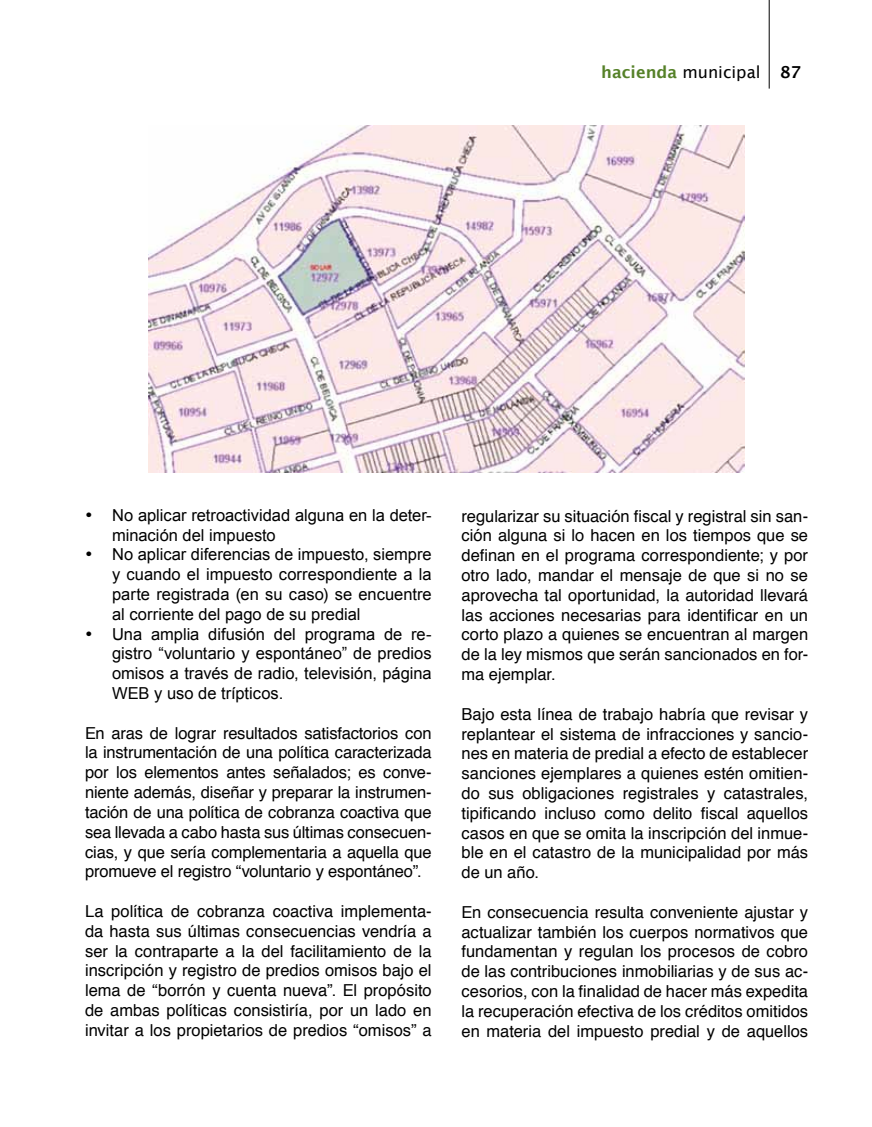
<style>
.page{position:relative;width:872px;height:1127px;background:#fff}
.page>*{position:absolute;margin:0;border:0;box-sizing:border-box;transform-origin:0 0}
.t1{font:16.5px/19.8px "Helvetica";color:#000;text-align:justify}
.t2{font:16.5px/19.8px "Arial";color:#000;text-align:justify}
.t3{font:16.5px "Lucida Sans";color:#000}
.s1{font-weight:600;color:#558128}
.s2{font-weight:600}
</style>
<div class="page">
<img style="left:149px;top:125px;width:595px;height:348px">
<hr style="left:769px;top:0;width:1px;height:89px;background:#000">
<p class="t3" style="left:601px;top:63px;width:201px"><span class="s1">hacienda</span> municipal <span class="s2">87</span></p>
<p class="t2" style="left:112px;top:505px;width:321px;text-indent:-27px">• No aplicar retroactividad alguna en la deter&shy;minación del impuesto</p>
<p class="t2" style="left:112px;top:545px;width:321px;text-indent:-27px">• No aplicar diferencias de impuesto, siempre y cuando el impuesto correspondiente a la parte registrada (en su caso) se encuentre al corriente del pago de su predial</p>
<p class="t2" style="left:112px;top:624px;width:321px;text-indent:-27px">• Una amplia difusión del programa de re&shy;gistro “voluntario y espontáneo” de predios omisos a través de radio, televisión, página WEB y uso de trípticos.</p>
<p class="t1" style="left:85px;top:723px;width:348px">En aras de lograr resultados satisfactorios con la instrumentación de una política caracterizada por los elementos antes señalados; es conve&shy;niente además, diseñar y preparar la instrumen&shy;tación de una política de cobranza coactiva que sea llevada a cabo hasta sus últimas consecuen&shy;cias, y que sería complementaria a aquella que promueve el registro “voluntario y espontáneo”.</p>
<p class="t1" style="left:85px;top:902px;width:348px">La política de cobranza coactiva implementa&shy;da hasta sus últimas consecuencias vendría a ser la contraparte a la del facilitamiento de la inscripción y registro de predios omisos bajo el lema de “borrón y cuenta nueva”. El propósito de ambas políticas consistiría, por un lado en invitar a los propietarios de predios “omisos” a</p>
<p class="t1" style="left:461px;top:506px;width:348px">regularizar su situación fiscal y registral sin san&shy;ción alguna si lo hacen en los tiempos que se definan en el programa correspondiente; y por otro lado, mandar el mensaje de que si no se aprovecha tal oportunidad, la autoridad llevará las acciones necesarias para identificar en un corto plazo a quienes se encuentran al margen de la ley mismos que serán sancionados en for&shy;ma ejemplar.</p>
<p class="t1" style="left:461px;top:704px;width:348px">Bajo esta línea de trabajo habría que revisar y replantear el sistema de infracciones y sancio&shy;nes en materia de predial a efecto de establecer sanciones ejemplares a quienes estén omitien&shy;do sus obligaciones registrales y catastrales, tipificando incluso como delito fiscal aquellos casos en que se omita la inscripción del inmue&shy;ble en el catastro de la municipalidad por más de un año.</p>
<p class="t1" style="left:461px;top:902px;width:348px">En consecuencia resulta conveniente ajustar y actualizar también los cuerpos normativos que fundamentan y regulan los procesos de cobro de las contribuciones inmobiliarias y de sus ac&shy;cesorios, con la finalidad de hacer más expedita la recuperación efectiva de los créditos omitidos en materia del impuesto predial y de aquellos</p>
</div>
